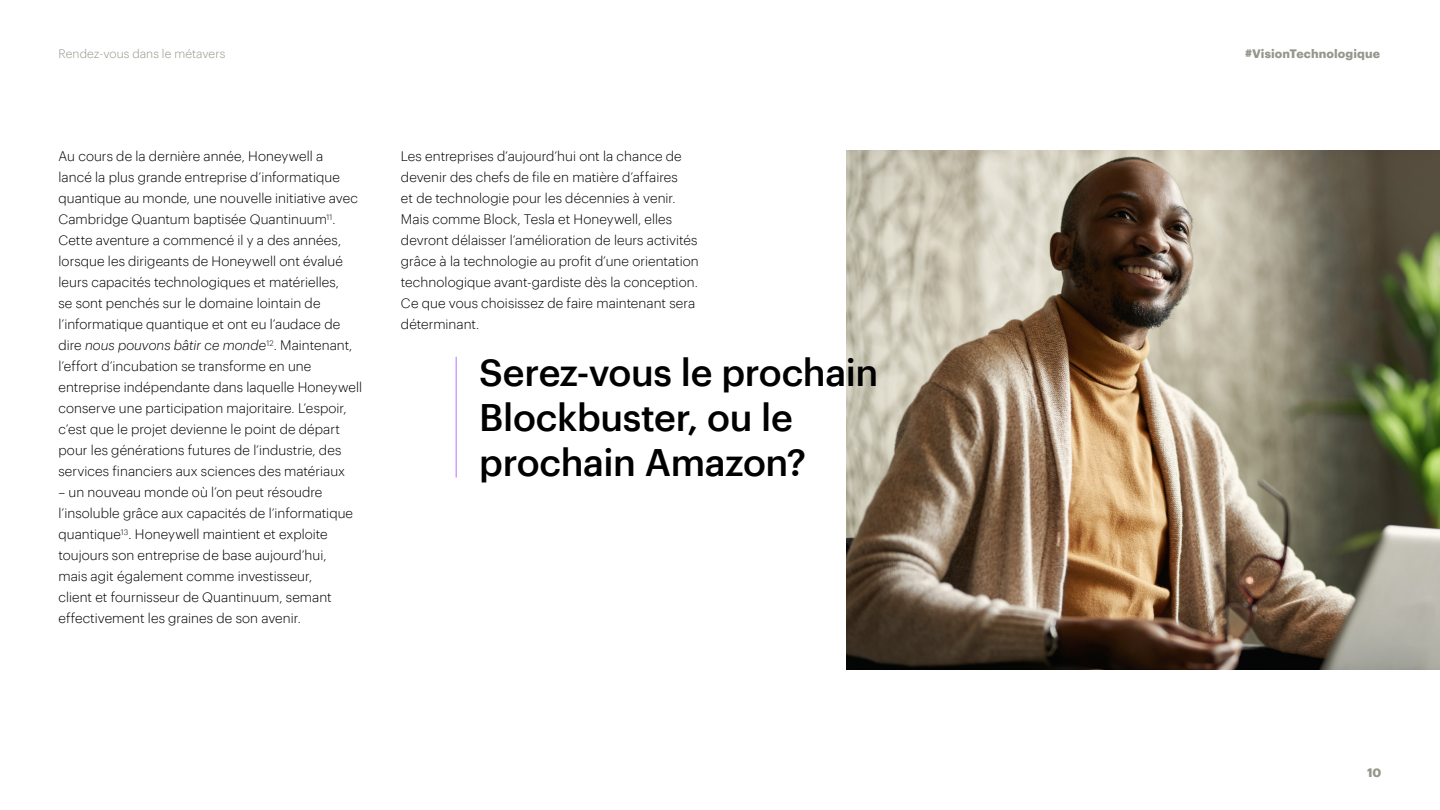
<style>
.page{position:relative;width:1440px;height:810px;background:#fff}
.page>*{position:absolute;margin:0;border:0;box-sizing:border-box;transform-origin:0 0}
.H2_Pull_out_-_Large{font:500 37.5px/45px "Graphik";letter-spacing:-.015em;color:#000}
.Body{font:300 13.5px/21px "Graphik";letter-spacing:.005em;color:#000}
.t1{font:300 12px "Graphik";letter-spacing:.005em;color:#96968c}
.t2{font:700 12px "Graphik";letter-spacing:.01em;color:#96968c}
.s1{font-style:italic}
</style>
<div class="page">
<img style="left:846px;top:150px;width:594px;height:520px">
<hr style="left:456px;top:357px;width:1px;height:121px;background:#be82ff">
<p class="t1" style="left:58px;top:45px;width:168px">Rendez-vous dans le métavers</p>
<p class="t2" style="left:1245px;top:44px;width:137px">#VisionTechnologique</p>
<p class="Body" style="left:58px;top:145px;width:305px">Au cours de la dernière année, Honeywell a<br>lancé la plus grande entreprise d’informatique quantique au monde, une nouvelle initiative avec Cambridge Quantum baptisée Quantinuum<sup>11</sup>.<br>Cette aventure a commencé il y a des années, lorsque les dirigeants de Honeywell ont évalué leurs capacités technologiques et matérielles,<br>se sont penchés sur le domaine lointain de l’informatique quantique et ont eu l’audace de dire <span class="s1">nous pouvons bâtir ce monde</span><sup>12</sup>. Maintenant, l’effort d’incubation se transforme en une entreprise indépendante dans laquelle Honeywell conserve une participation majoritaire. L’espoir, c’est que le projet devienne le point de départ pour les générations futures de l’industrie, des services financiers aux sciences des matériaux</p>
<p class="Body" style="left:58px;top:481px;width:296px">– un nouveau monde où l’on peut résoudre l’insoluble grâce aux capacités de l’informatique quantique<sup>13</sup>. Honeywell maintient et exploite toujours son entreprise de base aujourd’hui, mais agit également comme investisseur,<br>client et fournisseur de Quantinuum, semant effectivement les graines de son avenir.</p>
<p class="Body" style="left:401px;top:145px;width:299px">Les entreprises d’aujourd’hui ont la chance de devenir des chefs de file en matière d’affaires<br>et de technologie pour les décennies à venir.<br>Mais comme Block, Tesla et Honeywell, elles devront délaisser l’amélioration de leurs activités grâce à la technologie au profit d’une orientation technologique avant-gardiste dès la conception.<br>Ce que vous choisissez de faire maintenant sera déterminant.</p>
<p class="H2_Pull_out_-_Large" style="left:479px;top:346px;width:401px">Serez-vous le prochain<br>Blockbuster, ou le prochain Amazon?</p>
<p class="t2" style="left:1367px;top:764px;width:16px">10</p>
</div>
